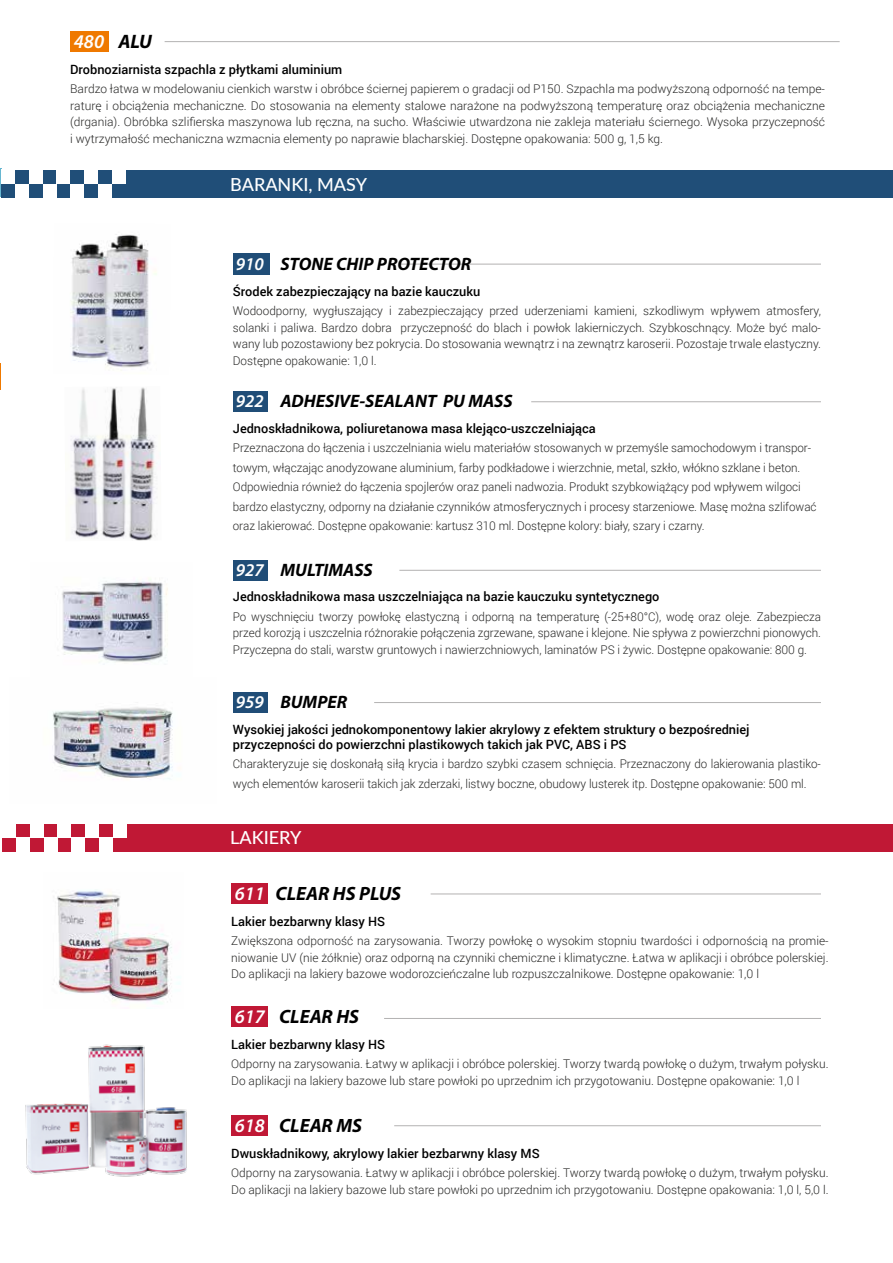
<style>
.page{position:relative;width:893px;height:1263px;background:#fff}
.page>*{position:absolute;margin:0;border:0;box-sizing:border-box;transform-origin:0 0}
.t1{font:italic 600 19.5px "Myriad Pro";color:#fff}
.t2{font:italic 700 19.35px "Myriad Pro";color:#000}
.t3{font:italic 700 18px "Myriad Pro";color:#000}
.t4{font:500 18px "Lato";color:#fff}
.t5{font:500 12.75px/15.3px "Roboto";color:#000}
.t6{font:300 12px/16.5px "Roboto";letter-spacing:-.005em;color:#282827;text-align:justify}
.s1{font-weight:700;color:#000}
.s2{font-weight:600;color:#fff}
</style>
<div class="page">
<svg style="left:0;top:363px;width:1px;height:27px"></svg>
<svg style="left:0;top:169px;width:1px;height:28px"></svg>
<img style="left:52px;top:707px;width:121px;height:73px">
<div style="left:70px;top:31px;width:38px;height:21px;background:#ef7900"></div>
<hr style="left:165px;top:41px;width:675px;height:1px;background:#b3b2b2">
<hr style="left:399px;top:570px;width:422px;height:1px;background:#b3b2b2">
<hr style="left:431px;top:894px;width:390px;height:1px;background:#b3b2b2">
<hr style="left:384px;top:1018px;width:437px;height:1px;background:#b3b2b2">
<hr style="left:394px;top:1125px;width:427px;height:1px;background:#b3b2b2">
<hr style="left:399px;top:264px;width:422px;height:1px;background:#b3b2b2">
<hr style="left:374px;top:702px;width:447px;height:1px;background:#b3b2b2">
<hr style="left:531px;top:401px;width:290px;height:1px;background:#b3b2b2">
<div style="left:1px;top:170px;width:892px;height:28px;background:#204e78"></div>
<div style="left:3px;top:824px;width:890px;height:27px;background:#c01835"></div>
<div style="left:1px;top:169px;width:14px;height:15px;background:#fff"></div>
<div style="left:15px;top:184px;width:14px;height:15px;background:#fff"></div>
<div style="left:29px;top:169px;width:14px;height:15px;background:#fff"></div>
<div style="left:43px;top:184px;width:13px;height:15px;background:#fff"></div>
<div style="left:56px;top:169px;width:14px;height:15px;background:#fff"></div>
<div style="left:70px;top:184px;width:14px;height:15px;background:#fff"></div>
<div style="left:84px;top:169px;width:14px;height:15px;background:#fff"></div>
<div style="left:112px;top:169px;width:14px;height:15px;background:#fff"></div>
<div style="left:98px;top:184px;width:14px;height:15px;background:#fff"></div>
<div style="left:2px;top:820px;width:14px;height:17px;background:#fff"></div>
<div style="left:16px;top:838px;width:14px;height:15px;background:#fff"></div>
<div style="left:30px;top:821px;width:14px;height:17px;background:#fff"></div>
<div style="left:44px;top:838px;width:14px;height:15px;background:#fff"></div>
<div style="left:57px;top:821px;width:14px;height:17px;background:#fff"></div>
<div style="left:71px;top:838px;width:14px;height:15px;background:#fff"></div>
<div style="left:85px;top:821px;width:14px;height:17px;background:#fff"></div>
<div style="left:113px;top:821px;width:14px;height:17px;background:#fff"></div>
<div style="left:99px;top:838px;width:14px;height:15px;background:#fff"></div>
<div style="left:233px;top:253px;width:36px;height:22px;background:#204d77"></div>
<div style="left:231px;top:1115px;width:37px;height:21px;background:#c01835"></div>
<div style="left:231px;top:1006px;width:37px;height:21px;background:#c01835"></div>
<div style="left:231px;top:883px;width:37px;height:21px;background:#c01835"></div>
<div style="left:233px;top:391px;width:35px;height:21px;background:#204d77"></div>
<div style="left:233px;top:560px;width:35px;height:20px;background:#204d77"></div>
<div style="left:233px;top:692px;width:35px;height:21px;background:#204d77"></div>
<img style="left:70px;top:234px;width:87px;height:137px">
<img style="left:25px;top:1044px;width:162px;height:133px">
<img style="left:62px;top:578px;width:106px;height:84px">
<img style="left:71px;top:387px;width:86px;height:154px">
<img style="left:57px;top:890px;width:123px;height:114px">
<h1 class="t1" style="left:74px;top:29px;width:80px">480 <span class="s1">ALU</span></h1>
<p class="t5" style="left:70px;top:61px;width:274px">Drobnoziarnista szpachla z płytkami aluminium</p>
<p class="t6" style="left:70px;top:80px;width:756px">Bardzo łatwa w modelowaniu cienkich warstw i obróbce ściernej papierem o gradacji od P150. Szpachla ma podwyższoną odporność na tempe&shy;raturę i obciążenia mechaniczne. Do stosowania na elementy stalowe narażone na podwyższoną temperaturę oraz obciążenia mechaniczne (drgania). Obróbka szlifierska maszynowa lub ręczna, na sucho. Właściwie utwardzona nie zakleja materiału ściernego. Wysoka przyczepność i wytrzymałość mechaniczna wzmacnia elementy po naprawie blacharskiej. Dostępne opakowania: 500 g, 1,5 kg.</p>
<h3 class="t4" style="left:230px;top:172px;width:138px">BARANKI, MASY</h3>
<h3 class="t3" style="left:236px;top:252px;width:237px"><span class="s2">910</span> STONE CHIP PROTECTOR</h3>
<p class="t5" style="left:233px;top:283px;width:249px">Środek zabezpieczający na bazie kauczuku</p>
<p class="t6" style="left:233px;top:302px;width:590px">Wodoodporny, wygłuszający i zabezpieczający przed uderzeniami kamieni, szkodliwym wpływem atmosfery, solanki i paliwa. Bardzo dobra przyczepność do blach i powłok lakierniczych. Szybkoschnący. Może być malo&shy;wany lub pozostawiony bez pokrycia. Do stosowania wewnątrz i na zewnątrz karoserii. Pozostaje trwale elastyczny.<br>Dostępne opakowanie: 1,0 l.</p>
<h3 class="t3" style="left:236px;top:389px;width:278px"><span class="s2">922</span> ADHESIVE-SEALANT PU MASS</h3>
<p class="t5" style="left:233px;top:420px;width:364px">Jednoskładnikowa, poliuretanowa masa klejąco-uszczelniająca</p>
<p class="t6" style="left:233px;top:438px;width:585px;line-height:19.5px;text-align:left">Przeznaczona do łączenia i uszczelniania wielu materiałów stosowanych w przemyśle samochodowym i transpor&shy;towym, włączając anodyzowane aluminium, farby podkładowe i wierzchnie, metal, szkło, włókno szklane i beton.<br>Odpowiednia również do łączenia spojlerów oraz paneli nadwozia. Produkt szybkowiążący pod wpływem wilgoci bardzo elastyczny, odporny na działanie czynników atmosferycznych i procesy starzeniowe. Masę można szlifować oraz lakierować. Dostępne opakowanie: kartusz 310 ml. Dostępne kolory: biały, szary i czarny.</p>
<h3 class="t3" style="left:236px;top:558px;width:138px"><span class="s2">927</span> MULTIMASS</h3>
<p class="t5" style="left:233px;top:589px;width:428px">Jednoskładnikowa masa uszczelniająca na bazie kauczuku syntetycznego</p>
<p class="t6" style="left:233px;top:608px;width:590px">Po wyschnięciu tworzy powłokę elastyczną i odporną na temperaturę (-25+80°C), wodę oraz oleje. Zabezpiecza przed korozją i uszczelnia różnorakie połączenia zgrzewane, spawane i klejone. Nie spływa z powierzchni pionowych.<br>Przyczepna do stali, warstw gruntowych i nawierzchniowych, laminatów PS i żywic. Dostępne opakowanie: 800 g.</p>
<h3 class="t3" style="left:236px;top:690px;width:113px"><span class="s2">959</span> BUMPER</h3>
<p class="t5" style="left:233px;top:721px;width:518px">Wysokiej jakości jednokomponentowy lakier akrylowy z efektem struktury o bezpośredniej przyczepności do powierzchni plastikowych takich jak PVC, ABS i PS</p>
<p class="t6" style="left:233px;top:754px;width:590px;line-height:19.5px">Charakteryzuje się doskonałą siłą krycia i bardzo szybki czasem schnięcia. Przeznaczony do lakierowania plastiko&shy;wych elementów karoserii takich jak zderzaki, listwy boczne, obudowy lusterek itp. Dostępne opakowanie: 500 ml.</p>
<h3 class="t4" style="left:230px;top:825px;width:73px">LAKIERY</h3>
<h2 class="t2" style="left:235px;top:881px;width:168px"><span class="s2">611</span> CLEAR HS PLUS</h2>
<p class="t5" style="left:231px;top:913px;width:155px">Lakier bezbarwny klasy HS</p>
<p class="t6" style="left:231px;top:932px;width:599px">Zwiększona odporność na zarysowania. Tworzy powłokę o wysokim stopniu twardości i odpornością na promie&shy;niowanie UV (nie żółknie) oraz odporną na czynniki chemiczne i klimatyczne. Łatwa w aplikacji i obróbce polerskiej.<br>Do aplikacji na lakiery bazowe wodorozcieńczalne lub rozpuszczalnikowe. Dostępne opakowanie: 1,0 l</p>
<h2 class="t2" style="left:235px;top:1004px;width:126px"><span class="s2">617</span> CLEAR HS</h2>
<p class="t5" style="left:231px;top:1036px;width:155px">Lakier bezbarwny klasy HS</p>
<p class="t6" style="left:231px;top:1055px;width:599px">Odporny na zarysowania. Łatwy w aplikacji i obróbce polerskiej. Tworzy twardą powłokę o dużym, trwałym połysku.<br>Do aplikacji na lakiery bazowe lub stare powłoki po uprzednim ich przygotowaniu. Dostępne opakowanie: 1,0 l</p>
<h2 class="t2" style="left:235px;top:1113px;width:129px"><span class="s2">618</span> CLEAR MS</h2>
<p class="t5" style="left:231px;top:1145px;width:310px">Dwuskładnikowy, akrylowy lakier bezbarwny klasy MS</p>
<p class="t6" style="left:231px;top:1164px;width:599px">Odporny na zarysowania. Łatwy w aplikacji i obróbce polerskiej. Tworzy twardą powłokę o dużym, trwałym połysku.<br>Do aplikacji na lakiery bazowe lub stare powłoki po uprzednim ich przygotowaniu. Dostępne opakowania: 1,0 l, 5,0 l.</p>
</div>
